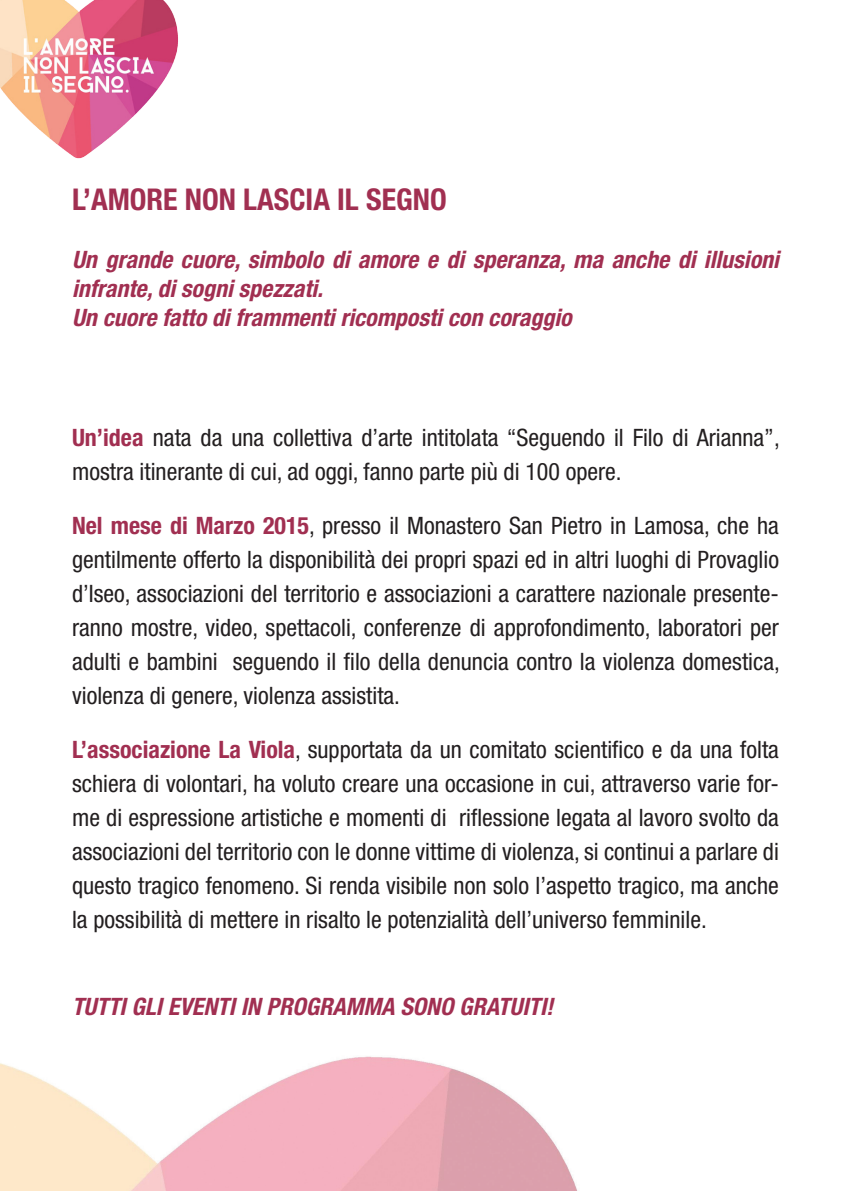
<style>
.page{position:relative;width:851px;height:1191px;background:#fff}
.page>*{position:absolute;margin:0;border:0;box-sizing:border-box;transform-origin:0 0}
.t1{font:700 condensed 30px "Helvetica Neue";color:#a12f51}
.t2{font:condensed 24px/34px "Helvetica Neue";color:#231f20;text-align:justify}
.t3{font:italic 700 condensed 24px/28.8px "Helvetica Neue";color:#a12f51}
.s1{font-weight:700;color:#a12f51}
</style>
<div class="page">
<img style="left:0;top:1056px;width:578px;height:135px">
<img style="left:0;top:0;width:178px;height:159px">
<p class="t1" style="left:72px;top:182px;width:376px">L’AMORE NON LASCIA IL SEGNO</p>
<p class="t3" style="left:72px;top:245px;width:708px">Un grande cuore, simbolo di amore e di speranza, ma anche di illusioni infrante, di sogni spezzati.</p>
<p class="t3" style="left:72px;top:302px;width:501px">Un cuore fatto di frammenti ricomposti con coraggio</p>
<p class="t2" style="left:72px;top:420px;width:709px"><span class="s1">Un’idea</span> nata da una collettiva d’arte intitolata “Seguendo il Filo di Arianna”, mostra itinerante di cui, ad oggi, fanno parte più di 100 opere.</p>
<p class="t2" style="left:72px;top:508px;width:709px"><span class="s1">Nel mese di Marzo 2015</span>, presso il Monastero San Pietro in Lamosa, che ha gentilmente offerto la disponibilità dei propri spazi ed in altri luoghi di Provaglio d’Iseo, associazioni del territorio e associazioni a carattere nazionale presente&shy;ranno mostre, video, spettacoli, conferenze di approfondimento, laboratori per adulti e bambini seguendo il filo della denuncia contro la violenza domestica, violenza di genere, violenza assistita.</p>
<p class="t2" style="left:72px;top:732px;width:708px"><span class="s1">L’associazione La Viola</span>, supportata da un comitato scientifico e da una folta schiera di volontari, ha voluto creare una occasione in cui, attraverso varie for&shy;me di espressione artistiche e momenti di riflessione legata al lavoro svolto da associazioni del territorio con le donne vittime di violenza, si continui a parlare di questo tragico fenomeno. Si renda visibile non solo l’aspetto tragico, ma anche la possibilità di mettere in risalto le potenzialità dell’universo femminile.</p>
<p class="t3" style="left:72px;top:991px;width:482px">TUTTI GLI EVENTI IN PROGRAMMA SONO GRATUITI!</p>
</div>
